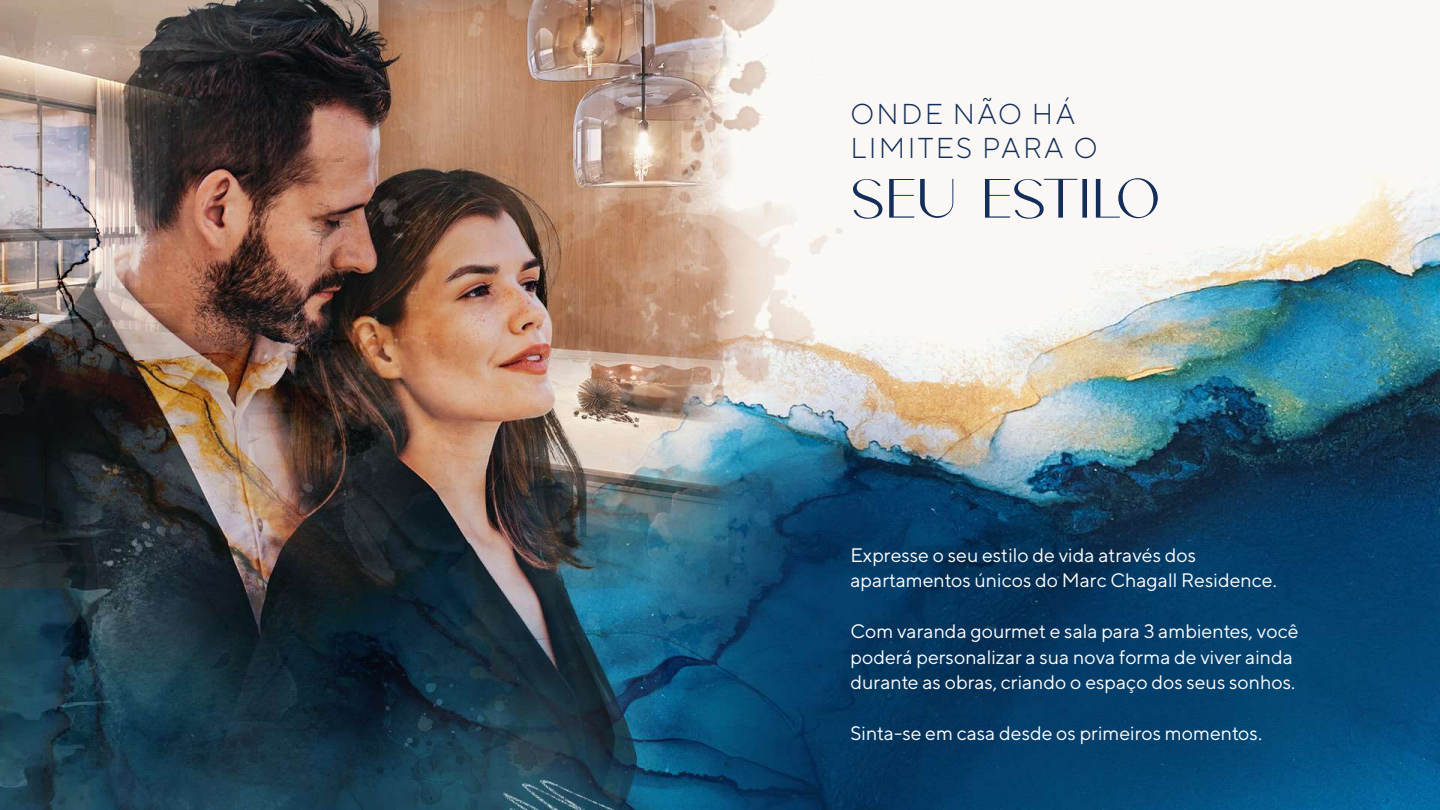
<style>
.page{position:relative;width:1440px;height:810px;background:#fff}
.page>*{position:absolute;margin:0;border:0;box-sizing:border-box;transform-origin:0 0}
.t1{font:300 56.25px "Carla Sans";color:#122e59}
.t2{font:300 28.72px/34.5px "TT Norms";letter-spacing:.08em;color:#122e59}
.t3{font:19.5px/25.5px "TT Norms";color:#fff}
</style>
<div class="page">
<img style="left:0;top:0;width:1440px;height:810px">
<h2 class="t2" style="left:850px;top:96px;width:249px">ONDE NÃO HÁ<br>LIMITES PARA O</h2>
<h1 class="t1" style="left:850px;top:152px;width:311px">SEU ESTILO</h1>
<p class="t3" style="left:850px;top:542px;width:428px">Expresse o seu estilo de vida através dos apartamentos únicos do Marc Chagall Residence.</p>
<p class="t3" style="left:850px;top:618px;width:450px">Com varanda gourmet e sala para 3 ambientes, você poderá personalizar a sua nova forma de viver ainda durante as obras, criando o espaço dos seus sonhos.</p>
<p class="t3" style="left:850px;top:720px;width:413px">Sinta-se em casa desde os primeiros momentos.</p>
</div>
